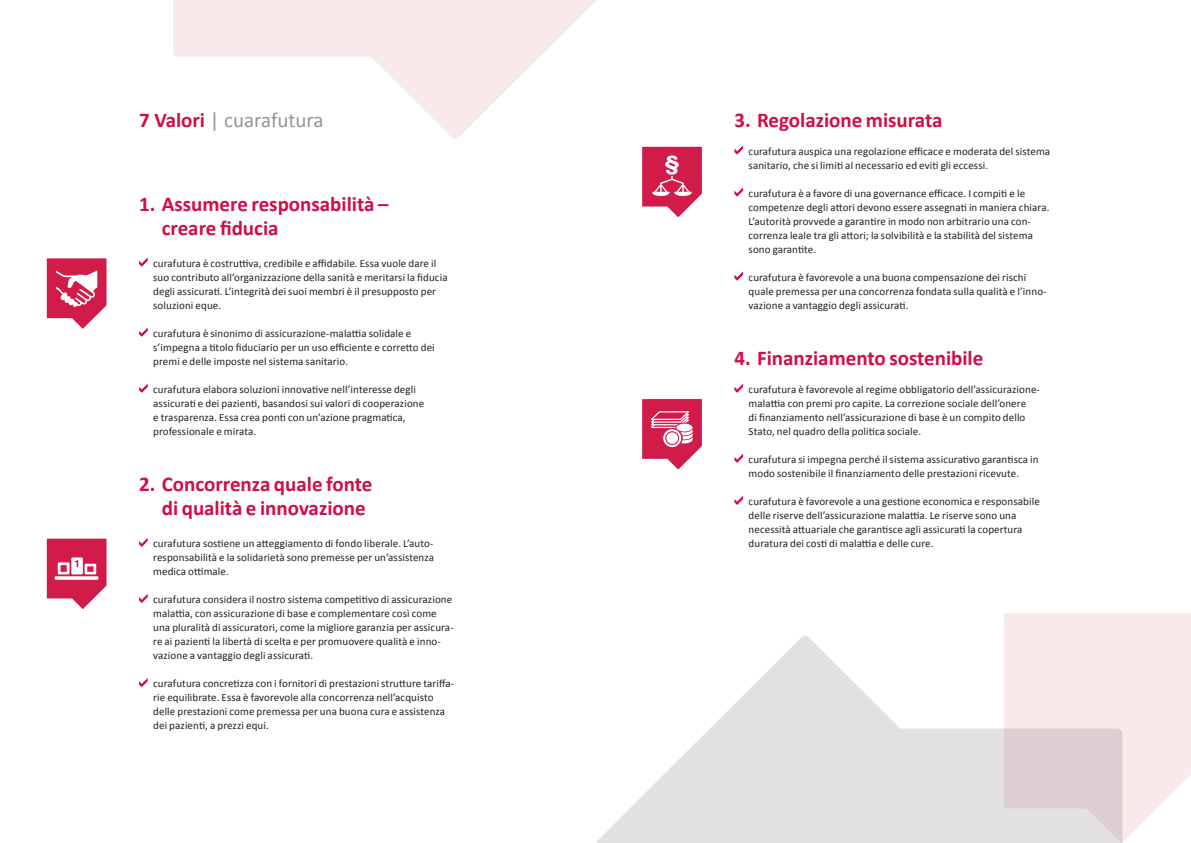
<style>
.page{position:relative;width:1191px;height:843px;background:#fff}
.page>*{position:absolute;margin:0;border:0;box-sizing:border-box;transform-origin:0 0}
.t1{font:700 21px/24px "Calibri";color:#d20d44}
.t2{font:21px "Calibri";color:#939598}
.t3{font:11px/14px "Calibri";letter-spacing:.01em;color:#231f20}
.s1{font-weight:700;color:#d20d44}
</style>
<div class="page">
<svg style="left:139px;top:257px;width:9px;height:9px"></svg>
<svg style="left:139px;top:327px;width:9px;height:9px"></svg>
<svg style="left:139px;top:383px;width:9px;height:9px"></svg>
<svg style="left:139px;top:538px;width:9px;height:8px"></svg>
<svg style="left:139px;top:594px;width:9px;height:8px"></svg>
<svg style="left:139px;top:678px;width:9px;height:8px"></svg>
<svg style="left:734px;top:145px;width:9px;height:9px"></svg>
<svg style="left:734px;top:187px;width:9px;height:9px"></svg>
<svg style="left:734px;top:271px;width:9px;height:9px"></svg>
<svg style="left:734px;top:383px;width:9px;height:9px"></svg>
<svg style="left:734px;top:454px;width:9px;height:8px"></svg>
<svg style="left:734px;top:496px;width:9px;height:8px"></svg>
<svg style="left:47px;top:258px;width:60px;height:70px"></svg>
<svg style="left:642px;top:147px;width:60px;height:70px"></svg>
<svg style="left:642px;top:399px;width:60px;height:70px"></svg>
<svg style="left:47px;top:538px;width:60px;height:70px"></svg>
<svg style="left:597px;top:636px;width:407px;height:206px;fill:#e1e1e2"></svg>
<svg style="left:173px;top:0;width:422px;height:139px;fill:#faf0f0"></svg>
<svg style="left:1004px;top:613px;width:187px;height:229px;background:#f0e3e4"></svg>
<h1 class="t2" style="left:139px;top:106px;width:186px"><span class="s1">7 Valori</span> | cuarafutura</h1>
<h1 class="t1" style="left:162px;top:191px;width:228px;text-indent:-23px">1. Assumere responsabilità – creare fiducia</h1>
<p class="t3" style="left:153px;top:256px;width:296px">curafutura è costruttiva, credibile e affidabile. Essa vuole dare il suo contributo all’organizzazione della sanità e meritarsi la fiducia degli assicurati. L’integrità dei suoi membri è il presupposto per soluzioni eque.</p>
<p class="t3" style="left:153px;top:326px;width:283px">curafutura è sinonimo di assicurazione-malattia solidale e s’impegna a titolo fiduciario per un uso efficiente e corretto dei premi e delle imposte nel sistema sanitario.</p>
<p class="t3" style="left:153px;top:382px;width:273px">curafutura elabora soluzioni innovative nell’interesse degli assicurati e dei pazienti, basandosi sui valori di cooperazione e trasparenza. Essa crea ponti con un’azione pragmatica, professionale e mirata.</p>
<h1 class="t1" style="left:162px;top:471px;width:212px;text-indent:-23px">2. Concorrenza quale fonte di qualità e innovazione</h1>
<p class="t3" style="left:153px;top:536px;width:282px">curafutura sostiene un atteggiamento di fondo liberale. L’auto&shy;responsabilità e la solidarietà sono premesse per un’assistenza medica ottimale.</p>
<p class="t3" style="left:153px;top:592px;width:302px">curafutura considera il nostro sistema competitivo di assicurazione malattia, con assicurazione di base e complementare così come una pluralità di assicuratori, come la migliore garanzia per assicura&shy;re ai pazienti la libertà di scelta e per promuovere qualità e inno&shy;vazione a vantaggio degli assicurati.</p>
<p class="t3" style="left:153px;top:676px;width:302px">curafutura concretizza con i fornitori di prestazioni strutture tariffa&shy;rie equilibrate. Essa è favorevole alla concorrenza nell’acquisto delle prestazioni come premessa per una buona cura e assistenza dei pazienti, a prezzi equi.</p>
<h1 class="t1" style="left:734px;top:107px;width:210px">3. Regolazione misurata</h1>
<p class="t3" style="left:748px;top:144px;width:303px">curafutura auspica una regolazione efficace e moderata del sistema sanitario, che si limiti al necessario ed eviti gli eccessi.</p>
<p class="t3" style="left:748px;top:186px;width:302px">curafutura è a favore di una governance efficace. I compiti e le competenze degli attori devono essere assegnati in maniera chiara.<br>L’autorità provvede a garantire in modo non arbitrario una con&shy;correnza leale tra gli attori; la solvibilità e la stabilità del sistema sono garantite.</p>
<p class="t3" style="left:748px;top:270px;width:299px">curafutura è favorevole a una buona compensazione dei rischi quale premessa per una concorrenza fondata sulla qualità e l’inno&shy;vazione a vantaggio degli assicurati.</p>
<h1 class="t1" style="left:734px;top:345px;width:250px">4. Finanziamento sostenibile</h1>
<p class="t3" style="left:748px;top:382px;width:293px">curafutura è favorevole al regime obbligatorio dell’assicurazione&shy;malattia con premi pro capite. La correzione sociale dell’onere<br>di finanziamento nell’assicurazione di base è un compito dello Stato, nel quadro della politica sociale.</p>
<p class="t3" style="left:748px;top:452px;width:291px">curafutura si impegna perché il sistema assicurativo garantisca in modo sostenibile il finanziamento delle prestazioni ricevute.</p>
<p class="t3" style="left:748px;top:494px;width:293px">curafutura è favorevole a una gestione economica e responsabile delle riserve dell’assicurazione malattia. Le riserve sono una necessità attuariale che garantisce agli assicurati la copertura duratura dei costi di malattia e delle cure.</p>
</div>
